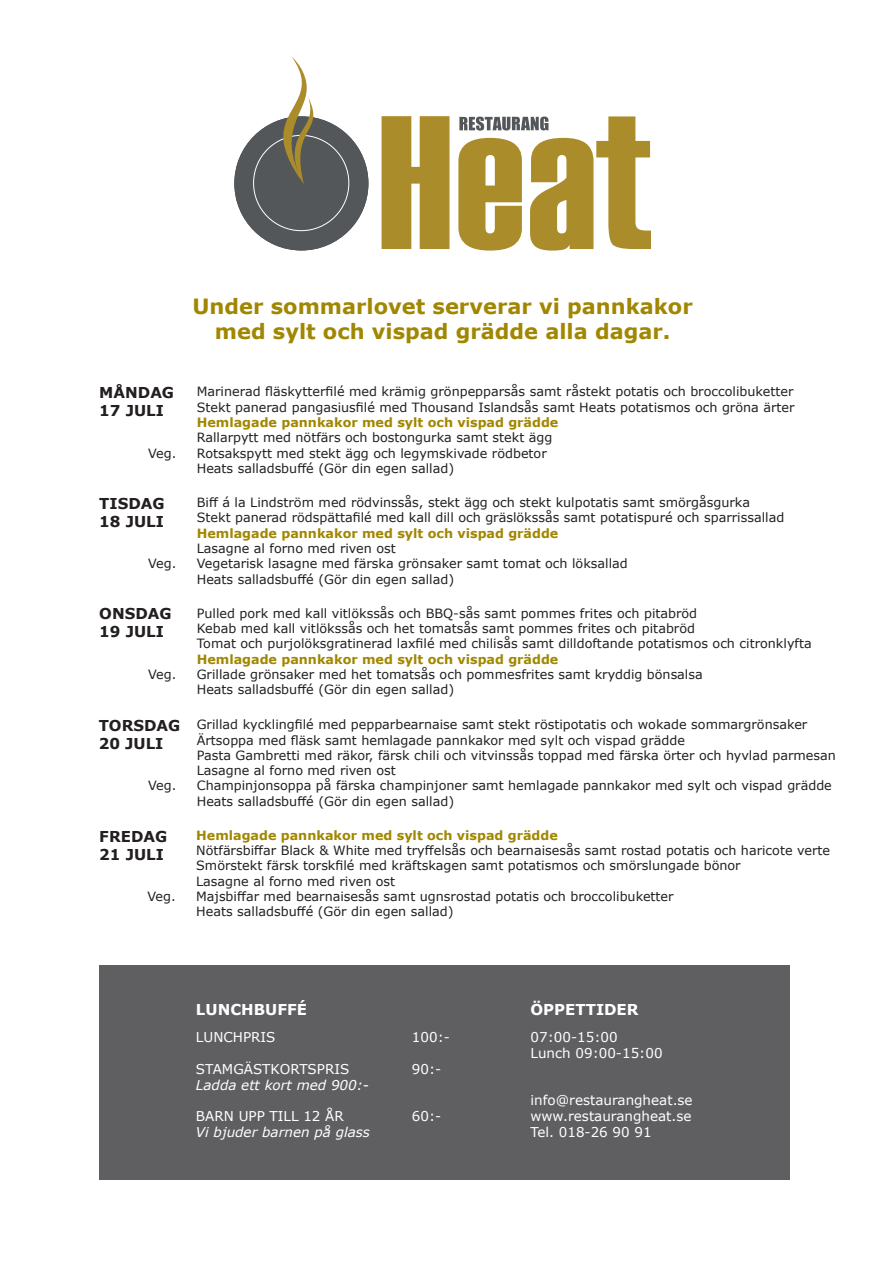
<style>
.page{position:relative;width:893px;height:1263px;background:#fff}
.page>*{position:absolute;margin:0;border:0;box-sizing:border-box;transform-origin:0 0}
.t1{font:700 21px "Verdana";color:#a18701}
.t2{font:700 15px "Verdana";color:#231f20}
.t3{font:700 15px "Verdana";color:#fff}
.t4{font:13.5px "Verdana";color:#fff}
.t5{font:italic 13.5px "Verdana";color:#fff}
.t6{font:12.75px "Verdana";color:#231f20}
.t7{font:700 12.75px "Verdana";color:#a18701}
</style>
<div class="page">
<div style="left:99px;top:965px;width:691px;height:215px;background:#5f5f62"></div>
<svg style="left:382px;top:116px;width:67px;height:133px;background:#b49842"></svg>
<div style="left:234px;top:116px;width:134px;height:134px;background:#54575a;border-radius:50%"></div>
<svg style="left:273px;top:57px;width:47px;height:127px"></svg>
<svg style="left:458px;top:116px;width:193px;height:135px"></svg>
<p class="t1" style="left:193px;top:291px;width:502px">Under sommarlovet serverar vi pannkakor</p>
<p class="t1" style="left:215px;top:316px;width:457px">med sylt och vispad grädde alla dagar.</p>
<p class="t2" style="left:99px;top:382px;width:76px">MÅNDAG</p>
<p class="t2" style="left:99px;top:400px;width:66px">17 JULI</p>
<p class="t6" style="left:148px;top:444px;width:30px">Veg.</p>
<p class="t2" style="left:99px;top:493px;width:67px">TISDAG</p>
<p class="t2" style="left:99px;top:511px;width:66px">18 JULI</p>
<p class="t6" style="left:148px;top:555px;width:30px">Veg.</p>
<p class="t2" style="left:99px;top:603px;width:74px">ONSDAG</p>
<p class="t2" style="left:99px;top:621px;width:66px">19 JULI</p>
<p class="t6" style="left:148px;top:665px;width:30px">Veg.</p>
<p class="t2" style="left:99px;top:715px;width:83px">TORSDAG</p>
<p class="t2" style="left:99px;top:733px;width:66px">20 JULI</p>
<p class="t6" style="left:148px;top:777px;width:30px">Veg.</p>
<p class="t2" style="left:99px;top:825px;width:69px">FREDAG</p>
<p class="t2" style="left:99px;top:843px;width:66px">21 JULI</p>
<p class="t6" style="left:147px;top:888px;width:30px">Veg.</p>
<p class="t6" style="left:197px;top:383px;width:598px">Marinerad fläskytterfilé med krämig grönpepparsås samt råstekt potatis och broccolibuketter</p>
<p class="t6" style="left:197px;top:398px;width:599px">Stekt panerad pangasiusfilé med Thousand Islandsås samt Heats potatismos och gröna ärter</p>
<p class="t7" style="left:197px;top:413px;width:363px">Hemlagade pannkakor med sylt och vispad grädde</p>
<p class="t6" style="left:197px;top:429px;width:357px">Rallarpytt med nötfärs och bostongurka samt stekt ägg</p>
<p class="t6" style="left:197px;top:444px;width:352px">Rotsakspytt med stekt ägg och legymskivade rödbetor</p>
<p class="t6" style="left:197px;top:460px;width:259px">Heats salladsbuffé (Gör din egen sallad)</p>
<p class="t6" style="left:197px;top:494px;width:555px">Biff á la Lindström med rödvinssås, stekt ägg och stekt kulpotatis samt smörgåsgurka</p>
<p class="t6" style="left:197px;top:509px;width:589px">Stekt panerad rödspättafilé med kall dill och gräslökssås samt potatispuré och sparrissallad</p>
<p class="t7" style="left:197px;top:524px;width:363px">Hemlagade pannkakor med sylt och vispad grädde</p>
<p class="t6" style="left:197px;top:540px;width:201px">Lasagne al forno med riven ost</p>
<p class="t6" style="left:197px;top:555px;width:433px">Vegetarisk lasagne med färska grönsaker samt tomat och löksallad</p>
<p class="t6" style="left:197px;top:570px;width:259px">Heats salladsbuffé (Gör din egen sallad)</p>
<p class="t6" style="left:197px;top:604px;width:502px">Pulled pork med kall vitlökssås och BBQ-sås samt pommes frites och pitabröd</p>
<p class="t6" style="left:197px;top:620px;width:500px">Kebab med kall vitlökssås och het tomatsås samt pommes frites och pitabröd</p>
<p class="t6" style="left:197px;top:635px;width:616px">Tomat och purjolöksgratinerad laxfilé med chilisås samt dilldoftande potatismos och citronklyfta</p>
<p class="t7" style="left:197px;top:650px;width:363px">Hemlagade pannkakor med sylt och vispad grädde</p>
<p class="t6" style="left:197px;top:665px;width:507px">Grillade grönsaker med het tomatsås och pommesfrites samt kryddig bönsalsa</p>
<p class="t6" style="left:197px;top:681px;width:259px">Heats salladsbuffé (Gör din egen sallad)</p>
<p class="t6" style="left:197px;top:716px;width:612px">Grillad kycklingfilé med pepparbearnaise samt stekt röstipotatis och wokade sommargrönsaker</p>
<p class="t6" style="left:197px;top:731px;width:490px">Ärtsoppa med fläsk samt hemlagade pannkakor med sylt och vispad grädde</p>
<p class="t6" style="left:197px;top:746px;width:641px">Pasta Gambretti med räkor, färsk chili och vitvinssås toppad med färska örter och hyvlad parmesan</p>
<p class="t6" style="left:197px;top:762px;width:201px">Lasagne al forno med riven ost</p>
<p class="t6" style="left:197px;top:777px;width:637px">Champinjonsoppa på färska champinjoner samt hemlagade pannkakor med sylt och vispad grädde</p>
<p class="t6" style="left:197px;top:792px;width:259px">Heats salladsbuffé (Gör din egen sallad)</p>
<p class="t7" style="left:196px;top:826px;width:363px">Hemlagade pannkakor med sylt och vispad grädde</p>
<p class="t6" style="left:196px;top:842px;width:635px">Nötfärsbiffar Black &amp; White med tryffelsås och bearnaisesås samt rostad potatis och haricote verte</p>
<p class="t6" style="left:196px;top:857px;width:546px">Smörstekt färsk torskfilé med kräftskagen samt potatismos och smörslungade bönor</p>
<p class="t6" style="left:196px;top:872px;width:201px">Lasagne al forno med riven ost</p>
<p class="t6" style="left:196px;top:888px;width:479px">Majsbiffar med bearnaisesås samt ugnsrostad potatis och broccolibuketter</p>
<p class="t6" style="left:196px;top:903px;width:259px">Heats salladsbuffé (Gör din egen sallad)</p>
<p class="t3" style="left:196px;top:999px;width:113px">LUNCHBUFFÉ</p>
<p class="t3" style="left:531px;top:999px;width:110px">ÖPPETTIDER</p>
<p class="t4" style="left:196px;top:1028px;width:81px">LUNCHPRIS</p>
<p class="t4" style="left:412px;top:1028px;width:40px">100:-</p>
<p class="t4" style="left:196px;top:1059px;width:155px">STAMGÄSTKORTSPRIS</p>
<p class="t4" style="left:412px;top:1059px;width:31px">90:-</p>
<p class="t5" style="left:196px;top:1075px;width:175px">Ladda ett kort med 900:-</p>
<p class="t4" style="left:196px;top:1107px;width:149px">BARN UPP TILL 12 ÅR</p>
<p class="t4" style="left:412px;top:1107px;width:31px">60:-</p>
<p class="t5" style="left:196px;top:1123px;width:175px">Vi bjuder barnen på glass</p>
<p class="t4" style="left:531px;top:1028px;width:89px">07:00-15:00</p>
<p class="t4" style="left:531px;top:1044px;width:134px">Lunch 09:00-15:00</p>
<p class="t4" style="left:531px;top:1090px;width:164px">info@restaurangheat.se</p>
<p class="t4" style="left:531px;top:1107px;width:163px">www.restaurangheat.se</p>
<p class="t4" style="left:531px;top:1123px;width:123px">Tel. 018-26 90 91</p>
</div>
